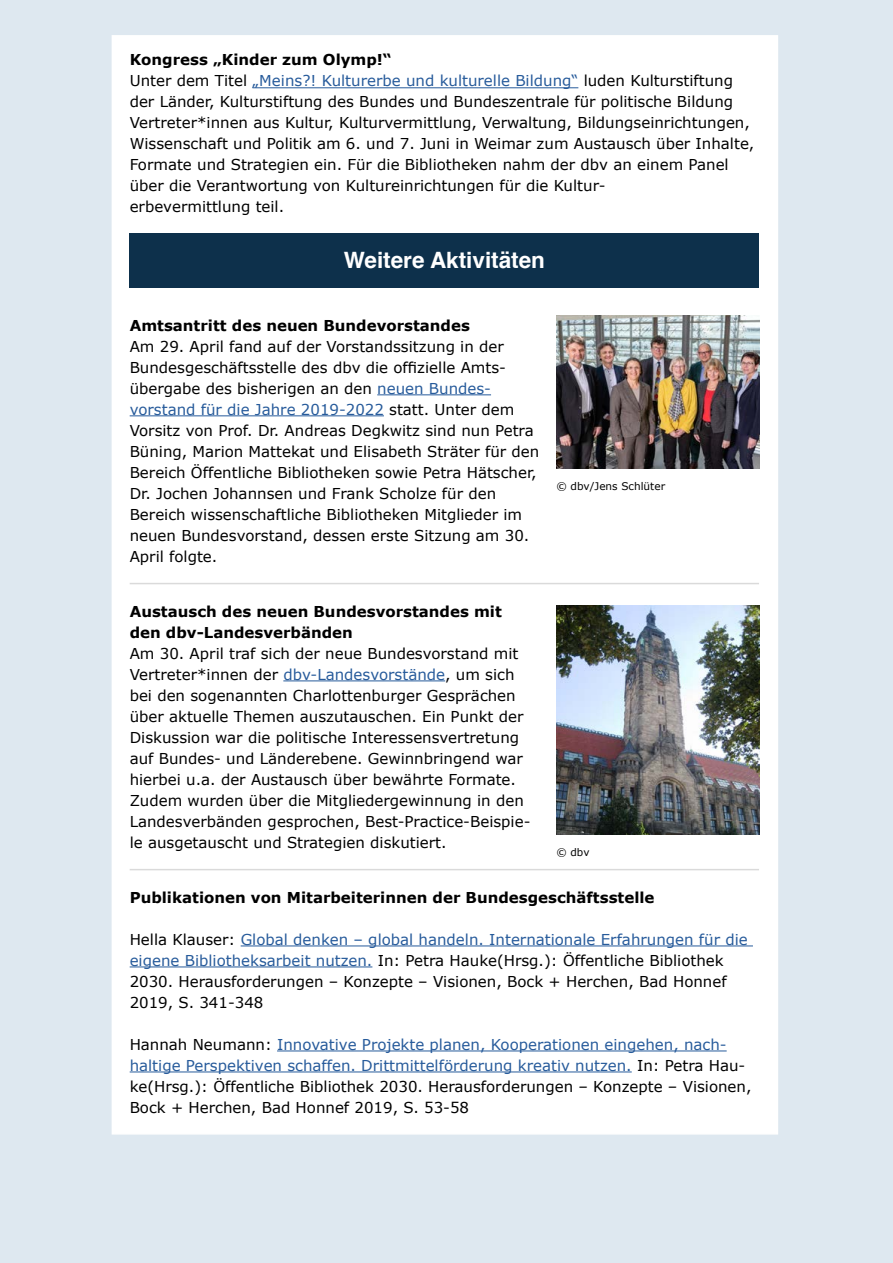
<style>
.page{position:relative;width:893px;height:1263px;background:#fff}
.page>*{position:absolute;margin:0;border:0;box-sizing:border-box;transform-origin:0 0}
.t1{font:700 22.5px "Helvetica";color:#fff}
.t2{font:15px/21px "Verdana";color:#000}
.t3{font:700 15px/21px "Verdana";color:#000}
.t4{font:10.5px "Verdana";color:#000}
.t5{font:10.35px "Verdana";color:#000}
.s1{font-weight:700}
.s2{color:#275b9b}
</style>
<div class="page">
<div style="left:2px;top:2px;width:891px;height:1261px;background:#dee8f0"></div>
<div style="left:112px;top:35px;width:666px;height:1099px;background:#fff"></div>
<hr style="left:252px;top:87px;width:326px;height:1px;background:#275b9b">
<div style="left:130px;top:234px;width:629px;height:54px;background:#0d304b"></div>
<hr style="left:377px;top:394px;width:114px;height:1px;background:#275b9b">
<hr style="left:130px;top:415px;width:254px;height:1px;background:#275b9b">
<hr style="left:130px;top:583px;width:629px;height:1px;background:#dadada">
<hr style="left:283px;top:680px;width:162px;height:1px;background:#275b9b">
<hr style="left:130px;top:869px;width:629px;height:1px;background:#dadada">
<hr style="left:241px;top:945px;width:512px;height:1px;background:#275b9b">
<hr style="left:130px;top:966px;width:242px;height:1px;background:#275b9b">
<hr style="left:277px;top:1050px;width:450px;height:1px;background:#275b9b">
<hr style="left:130px;top:1071px;width:502px;height:1px;background:#275b9b">
<img style="left:556px;top:315px;width:203px;height:154px">
<img style="left:556px;top:605px;width:203px;height:229px">
<p class="t2" style="left:130px;top:49px;width:626px"><span class="s1">Kongress „Kinder zum Olymp!“<br></span>Unter dem Titel <span class="s2">„Meins?! Kulturerbe und kulturelle Bildung“</span> luden Kulturstiftung der Länder, Kulturstiftung des Bundes und Bundeszentrale für politische Bildung Vertreter*innen aus Kultur, Kulturvermittlung, Verwaltung, Bildungseinrichtungen, Wissenschaft und Politik am 6. und 7. Juni in Weimar zum Austausch über Inhalte, Formate und Strategien ein. Für die Bibliotheken nahm der dbv an einem Panel über die Verantwortung von Kultureinrichtungen für die Kultur-<br>erbevermittlung teil.</p>
<h1 class="t1" style="left:344px;top:241px;width:203px">Weitere Aktivitäten</h1>
<p class="t3" style="left:130px;top:314px;width:342px">Amtsantritt des neuen Bundevorstandes</p>
<p class="t2" style="left:130px;top:335px;width:411px">Am 29. April fand auf der Vorstandssitzung in der Bundesgeschäftsstelle des dbv die offizielle Amts&shy;übergabe des bisherigen an den <span class="s2">neuen Bundes&shy;vorstand für die Jahre 2019-2022</span> statt. Unter dem Vorsitz von Prof. Dr. Andreas Degkwitz sind nun Petra Büning, Marion Mattekat und Elisabeth Sträter für den Bereich Öffentliche Bibliotheken sowie Petra Hätscher, Dr. Jochen Johannsen und Frank Scholze für den Bereich wissenschaftliche Bibliotheken Mitglieder im neuen Bundesvorstand, dessen erste Sitzung am 30.<br>April folgte.</p>
<p class="t3" style="left:130px;top:600px;width:374px">Austausch des neuen Bundesvorstandes mit den dbv-Landesverbänden</p>
<p class="t2" style="left:130px;top:642px;width:402px">Am 30. April traf sich der neue Bundesvorstand mit Vertreter*innen der <span class="s2">dbv-Landesvorstände</span>, um sich bei den sogenannten Charlottenburger Gesprächen über aktuelle Themen auszutauschen. Ein Punkt der Diskussion war die politische Interessensvertretung auf Bundes- und Länderebene. Gewinnbringend war hierbei u.a. der Austausch über bewährte Formate.<br>Zudem wurden über die Mitgliedergewinnung in den Landesverbänden gesprochen, Best-Practice-Beispie&shy;le ausgetauscht und Strategien diskutiert.</p>
<p class="t4" style="left:556px;top:479px;width:110px">© dbv/Jens Schlüter</p>
<p class="t5" style="left:556px;top:845px;width:35px">© dbv</p>
<p class="t3" style="left:130px;top:886px;width:526px">Publikationen von Mitarbeiterinnen der Bundesgeschäftsstelle</p>
<p class="t2" style="left:130px;top:928px;width:620px">Hella Klauser: <span class="s2">Global denken – global handeln. Internationale Erfahrungen für die eigene Bibliotheksarbeit nutzen.</span> In: Petra Hauke(Hrsg.): Öffentliche Bibliothek 2030. Herausforderungen – Konzepte – Visionen, Bock + Herchen, Bad Honnef 2019, S. 341-348</p>
<p class="t2" style="left:130px;top:1033px;width:623px">Hannah Neumann: <span class="s2">Innovative Projekte planen, Kooperationen eingehen, nach&shy;haltige Perspektiven schaffen. Drittmittelförderung kreativ nutzen.</span> In: Petra Hau&shy;ke(Hrsg.): Öffentliche Bibliothek 2030. Herausforderungen – Konzepte – Visionen, Bock + Herchen, Bad Honnef 2019, S. 53-58</p>
</div>
